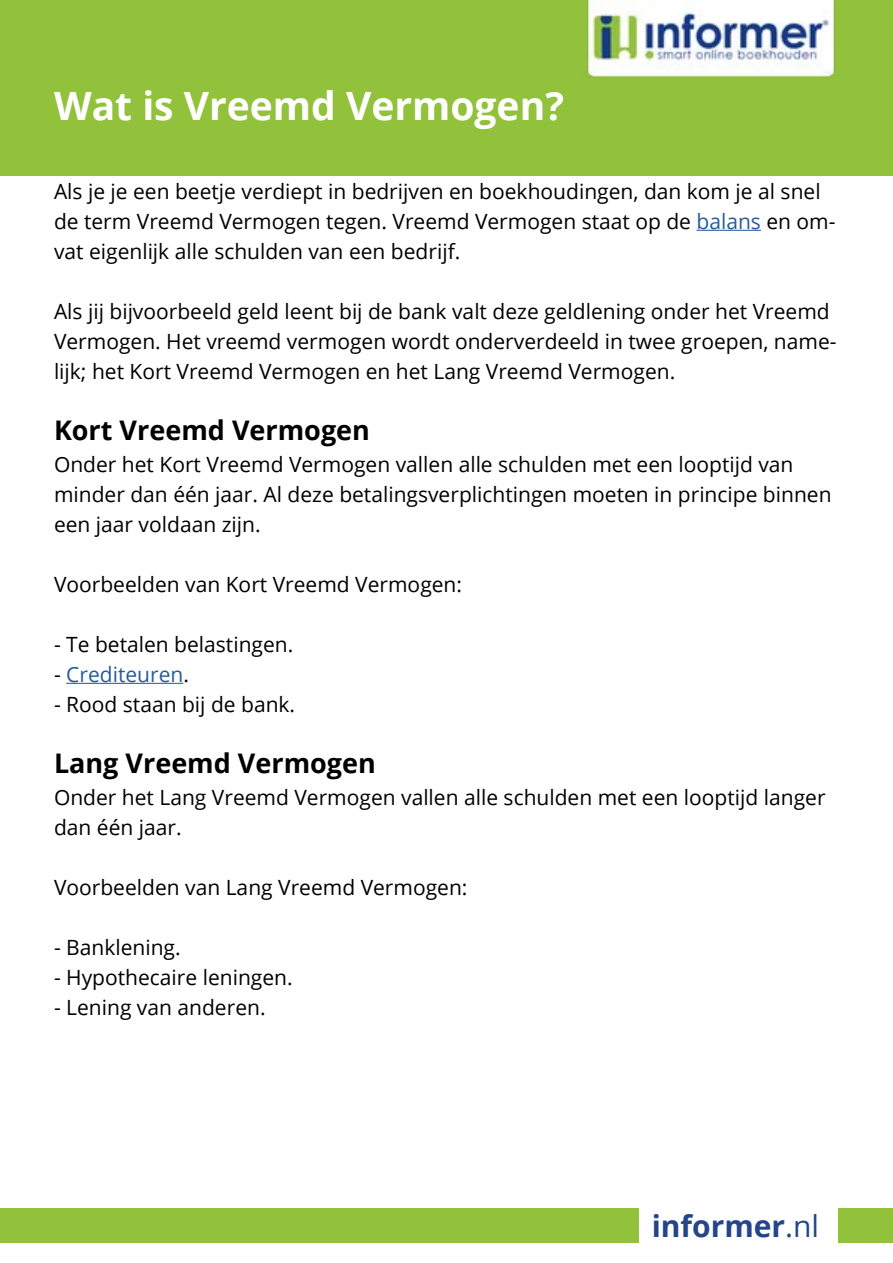
<style>
.page{position:relative;width:893px;height:1263px;background:#fff}
.page>*{position:absolute;margin:0;border:0;box-sizing:border-box;transform-origin:0 0}
.t1{font:700 39px "Open Sans";color:#fff}
.t2{font:700 30px "Open Sans";color:#25458a}
.t3{font:700 27px "Open Sans";color:#000}
.t4{font:21px/30px "Open Sans";color:#000}
.t5{font:21px "Open Sans";color:#275b9b}
.s1{color:#275b9b}
.s2{color:#000}
.s3{font-weight:400}
</style>
<div class="page">
<div style="left:0;top:0;width:893px;height:176px;background:#92c13b"></div>
<img style="left:586px;top:0;width:249px;height:77px">
<div style="left:0;top:1209px;width:893px;height:34px;background:#92c13b"></div>
<div style="left:640px;top:1202px;width:198px;height:49px;background:#fff"></div>
<hr style="left:696px;top:230px;width:65px;height:1px;background:#275b9b">
<hr style="left:66px;top:683px;width:117px;height:1px;background:#275b9b">
<h1 class="t1" style="left:54px;top:78px;width:511px">Wat is Vreemd Vermogen?</h1>
<p class="t4" style="left:54px;top:176px;width:783px">Als je je een beetje verdiept in bedrijven en boekhoudingen, dan kom je al snel de term Vreemd Vermogen tegen. Vreemd Vermogen staat op de <span class="s1">balans</span> en om&shy;vat eigenlijk alle schulden van een bedrijf.</p>
<p class="t4" style="left:54px;top:296px;width:784px">Als jij bijvoorbeeld geld leent bij de bank valt deze geldlening onder het Vreemd<br>Vermogen. Het vreemd vermogen wordt onderverdeeld in twee groepen, name&shy;lijk; het Kort Vreemd Vermogen en het Lang Vreemd Vermogen.</p>
<p class="t3" style="left:54px;top:411px;width:317px">Kort Vreemd Vermogen</p>
<p class="t4" style="left:54px;top:449px;width:779px">Onder het Kort Vreemd Vermogen vallen alle schulden met een looptijd van minder dan één jaar. Al deze betalingsverplichtingen moeten in principe binnen een jaar voldaan zijn.</p>
<p class="t4" style="left:54px;top:569px;width:410px">Voorbeelden van Kort Vreemd Vermogen:</p>
<p class="t4" style="left:54px;top:629px;width:241px">- Te betalen belastingen.</p>
<p class="t5" style="left:54px;top:660px;width:136px"><span class="s2">-</span> Crediteuren<span class="s2">.</span></p>
<p class="t4" style="left:54px;top:689px;width:243px">- Rood staan bij de bank.</p>
<p class="t3" style="left:54px;top:744px;width:323px">Lang Vreemd Vermogen</p>
<p class="t4" style="left:54px;top:782px;width:773px">Onder het Lang Vreemd Vermogen vallen alle schulden met een looptijd langer dan één jaar.</p>
<p class="t4" style="left:54px;top:872px;width:415px">Voorbeelden van Lang Vreemd Vermogen:</p>
<p class="t4" style="left:54px;top:932px;width:128px">- Banklening.</p>
<p class="t4" style="left:54px;top:962px;width:240px">- Hypothecaire leningen.</p>
<p class="t4" style="left:54px;top:992px;width:213px">- Lening van anderen.</p>
<h2 class="t2" style="left:652px;top:1205px;width:169px">informer<span class="s3">.nl</span></h2>
</div>
